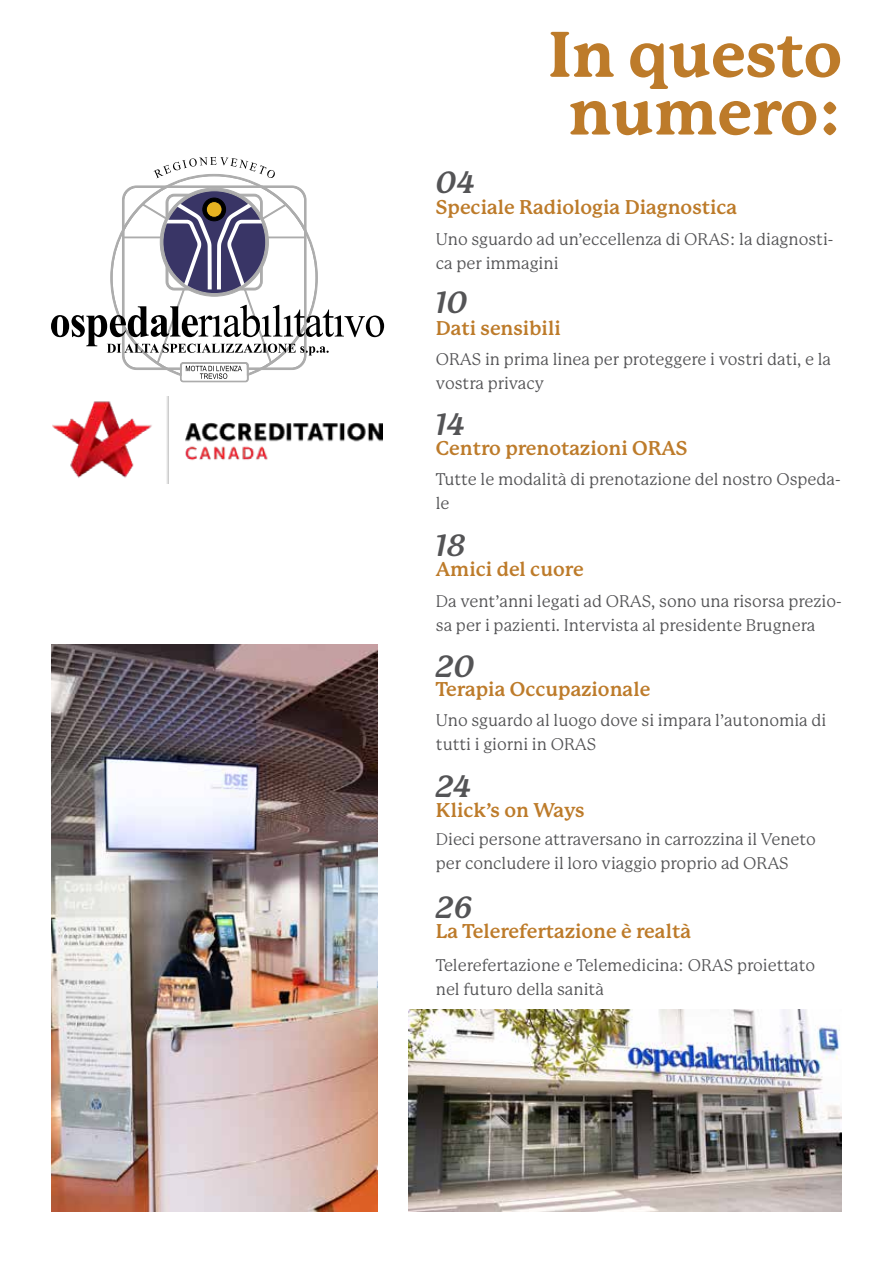
<style>
.page{position:relative;width:893px;height:1263px;background:#fff}
.page>*{position:absolute;margin:0;border:0;box-sizing:border-box;transform-origin:0 0}
.t1{font:800 63px/57.8px "P22 Mackinac Pro";color:#bd7b2a;text-align:center}
.t2{font:italic 700 30px "P22 Mackinac Pro";color:#545456}
.t3{font:700 19.5px "P22 Mackinac Pro";color:#bd7b2a}
.t4{font:16.5px/24px "P22 Mackinac Pro";color:#545456}
</style>
<div class="page">
<svg style="left:51px;top:157px;width:333px;height:225px"></svg>
<img style="left:51px;top:644px;width:326px;height:568px">
<img style="left:408px;top:1010px;width:434px;height:202px">
<img style="left:53px;top:396px;width:329px;height:88px">
<h2 class="t2" style="left:436px;top:165px;width:41px">04</h2>
<h1 class="t1" style="left:548px;top:27px;width:295px">In questo numero:</h1>
<p class="t3" style="left:436px;top:196px;width:303px">Speciale Radiologia Diagnostica</p>
<p class="t4" style="left:436px;top:227px;width:399px">Uno sguardo ad un’eccellenza di ORAS: la diagnosti&shy;ca per immagini</p>
<h2 class="t2" style="left:436px;top:286px;width:33px">10</h2>
<p class="t3" style="left:436px;top:317px;width:127px">Dati sensibili</p>
<p class="t4" style="left:436px;top:348px;width:397px">ORAS in prima linea per proteggere i vostri dati, e la vostra privacy</p>
<h2 class="t2" style="left:436px;top:407px;width:31px">14</h2>
<p class="t3" style="left:436px;top:437px;width:253px">Centro prenotazioni ORAS</p>
<p class="t4" style="left:436px;top:467px;width:406px">Tutte le modalità di prenotazione del nostro Ospeda&shy;le</p>
<h2 class="t2" style="left:436px;top:528px;width:31px">18</h2>
<p class="t3" style="left:436px;top:558px;width:149px">Amici del cuore</p>
<p class="t4" style="left:436px;top:590px;width:407px">Da vent’anni legati ad ORAS, sono una risorsa prezio&shy;sa per i pazienti. Intervista al presidente Brugnera</p>
<h2 class="t2" style="left:436px;top:649px;width:40px">20</h2>
<p class="t3" style="left:436px;top:678px;width:216px">Terapia Occupazionale</p>
<p class="t4" style="left:436px;top:708px;width:392px">Uno sguardo al luogo dove si impara l’autonomia di tutti i giorni in ORAS</p>
<h2 class="t2" style="left:436px;top:769px;width:38px">24</h2>
<p class="t3" style="left:436px;top:799px;width:150px">Klick’s on Ways</p>
<p class="t4" style="left:436px;top:827px;width:382px">Dieci persone attraversano in carrozzina il Veneto per concludere il loro viaggio proprio ad ORAS</p>
<h2 class="t2" style="left:436px;top:891px;width:38px">26</h2>
<p class="t3" style="left:436px;top:920px;width:257px">La Telerefertazione è realtà</p>
<p class="t4" style="left:436px;top:953px;width:381px">Telerefertazione e Telemedicina: ORAS proiettato nel futuro della sanità</p>
</div>
